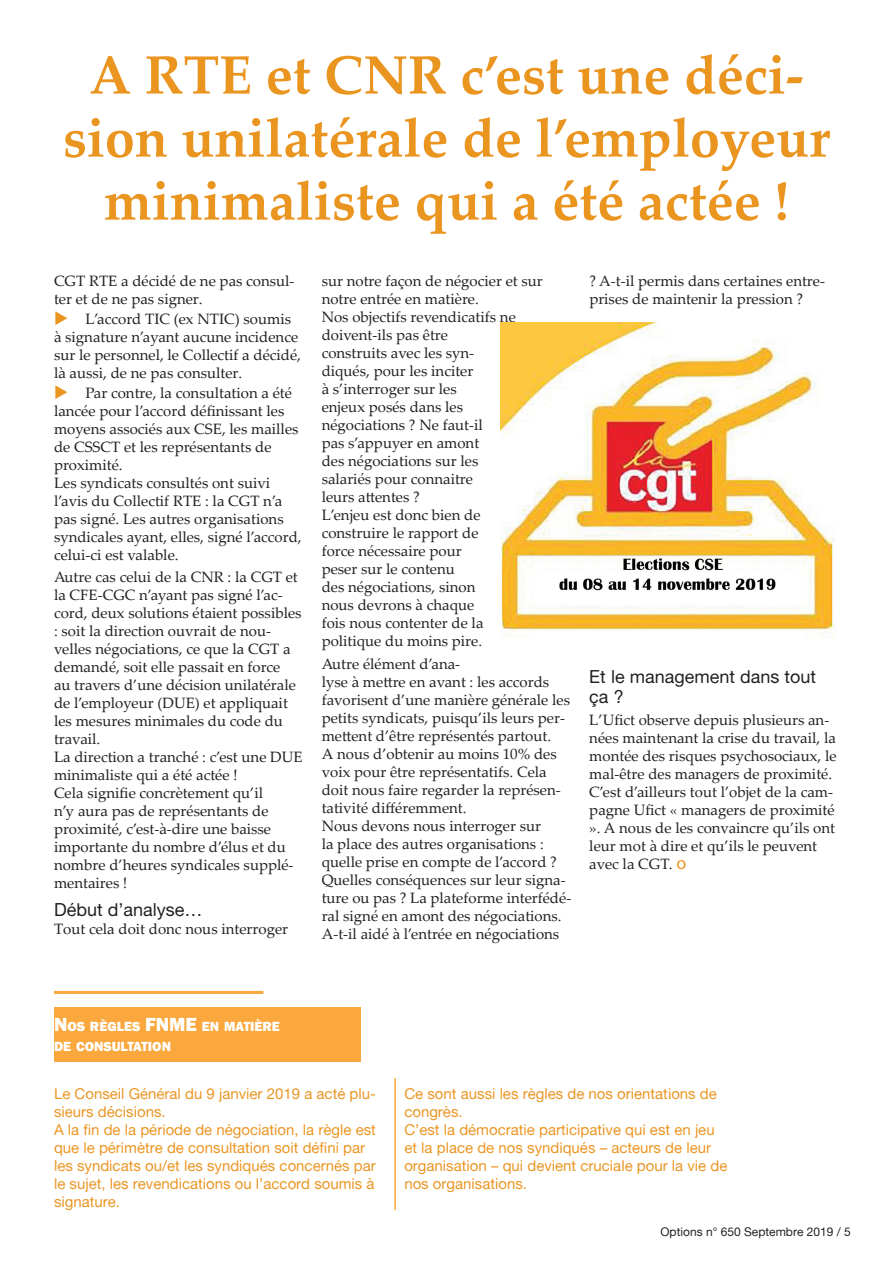
<style>
.page{position:relative;width:893px;height:1263px;background:#fff}
.page>*{position:absolute;margin:0;border:0;box-sizing:border-box;transform-origin:0 0}
.t1{font:700 54px/63px "Palatino Linotype";color:#eb9521;text-align:center}
.t2{font:18px/19.5px "Alte Haas Grotesk";color:#231f20}
.t3{font:15px/18px "Palatino Linotype";color:#231f20}
.t4{font:15px/18px "Alte Haas Grotesk";color:#eb9521}
.t5{font:800 13.65px/19.5px "Franklin Gothic";color:#fff}
.t6{font:12px "Alte Haas Grotesk";color:#231f20}
.s1{color:#eb9521}
.s2{font-family:"Myriad Pro";font-size:18px;color:#eb9521}
.s3{font-size:19.5px}
</style>
<div class="page">
<hr style="left:394px;top:1078px;width:2px;height:132px;background:#faa83d">
<hr style="left:54px;top:991px;width:209px;height:3px;background:#faa83d">
<img style="left:501px;top:322px;width:333px;height:316px">
<div style="left:54px;top:1007px;width:306px;height:54px;background:#faa83d"></div>
<h1 class="t1" style="left:63px;top:42px;width:769px">A RTE et CNR c’est une déci&shy;sion unilatérale de l’employeur minimaliste qui a été actée !</h1>
<p class="t3" style="left:54px;top:272px;width:242px">CGT RTE a décidé de ne pas consul&shy;ter et de ne pas signer.</p>
<p class="t3" style="left:54px;top:309px;width:248px"><span class="s1">◆</span> L’accord TIC (ex NTIC) soumis à signature n’ayant aucune incidence sur le personnel, le Collectif a décidé, là aussi, de ne pas consulter.</p>
<p class="t3" style="left:54px;top:383px;width:249px"><span class="s1">◆</span> Par contre, la consultation a été lancée pour l’accord définissant les moyens associés aux CSE, les mailles de CSSCT et les représentants de proximité.<br>Les syndicats consultés ont suivi l’avis du Collectif RTE : la CGT n’a pas signé. Les autres organisations syndicales ayant, elles, signé l’accord, celui-ci est valable.</p>
<p class="t3" style="left:54px;top:567px;width:250px">Autre cas celui de la CNR : la CGT et la CFE-CGC n’ayant pas signé l’ac&shy;cord, deux solutions étaient possibles : soit la direction ouvrait de nou&shy;velles négociations, ce que la CGT a demandé, soit elle passait en force<br>au travers d’une décision unilatérale de l’employeur (DUE) et appliquait les mesures minimales du code du travail.<br>La direction a tranché : c’est une DUE minimaliste qui a été actée !<br>Cela signifie concrètement qu’il<br>n’y aura pas de représentants de proximité, c’est-à-dire une baisse importante du nombre d’élus et du nombre d’heures syndicales supplé&shy;mentaires !</p>
<p class="t2" style="left:54px;top:900px;width:150px">Début d’analyse…</p>
<p class="t3" style="left:54px;top:919px;width:236px">Tout cela doit donc nous interroger</p>
<p class="t3" style="left:322px;top:272px;width:223px">sur notre façon de négocier et sur notre entrée en matière.<br>Nos objectifs revendicatifs ne doivent-ils pas être<br>construits avec les syn-<br>diqués, pour les inciter<br>à s’interroger sur les<br>enjeux posés dans les négociations ? Ne faut-il<br>pas s’appuyer en amont<br>des négociations sur les<br>salariés pour connaitre<br>leurs attentes ?<br>L’enjeu est donc bien de construire le rapport de<br>force nécessaire pour<br>peser sur le contenu<br>des négociations, sinon<br>nous devrons à chaque<br>fois nous contenter de la politique du moins pire.</p>
<p class="t3" style="left:322px;top:654px;width:251px">Autre élément d’ana-<br>lyse à mettre en avant : les accords favorisent d’une manière générale les petits syndicats, puisqu’ils leurs per&shy;mettent d’être représentés partout.<br>A nous d’obtenir au moins 10% des voix pour être représentatifs. Cela doit nous faire regarder la représen&shy;tativité différemment.<br>Nous devons nous interroger sur<br>la place des autres organisations : quelle prise en compte de l’accord ?<br>Quelles conséquences sur leur signa&shy;ture ou pas ? La plateforme interfédé&shy;ral signé en amont des négociations.<br>A-t-il aidé à l’entrée en négociations</p>
<p class="t3" style="left:589px;top:272px;width:237px">? A-t-il permis dans certaines entre&shy;prises de maintenir la pression ?</p>
<p class="t2" style="left:589px;top:667px;width:228px">Et le management dans tout ça ?</p>
<p class="t3" style="left:589px;top:710px;width:249px">L’Ufict observe depuis plusieurs an&shy;nées maintenant la crise du travail, la montée des risques psychosociaux, le mal-être des managers de proximité.<br>C’est d’ailleurs tout l’objet de la cam&shy;pagne Ufict « managers de proximité ». A nous de les convaincre qu’ils ont leur mot à dire et qu’ils le peuvent avec la CGT. <span class="s2">o</span></p>
<p class="t5" style="left:54px;top:1017px;width:227px"><span class="s3">N</span>OS RÈGLES <span class="s3">FNME</span> EN MATIÈRE<br>DE CONSULTATION</p>
<p class="t4" style="left:54px;top:1084px;width:324px">Le Conseil Général du 9 janvier 2019 a acté plu&shy;sieurs décisions.<br>A la fin de la période de négociation, la règle est que le périmètre de consultation soit défini par les syndicats ou/et les syndiqués concernés par le sujet, les revendications ou l’accord soumis à signature.</p>
<p class="t4" style="left:404px;top:1084px;width:325px">Ce sont aussi les règles de nos orientations de congrès.<br>C’est la démocratie participative qui est en jeu et la place de nos syndiqués – acteurs de leur organisation – qui devient cruciale pour la vie de nos organisations.</p>
<p class="t6" style="left:660px;top:1224px;width:192px">Options n° 650 Septembre 2019 / 5</p>
</div>
